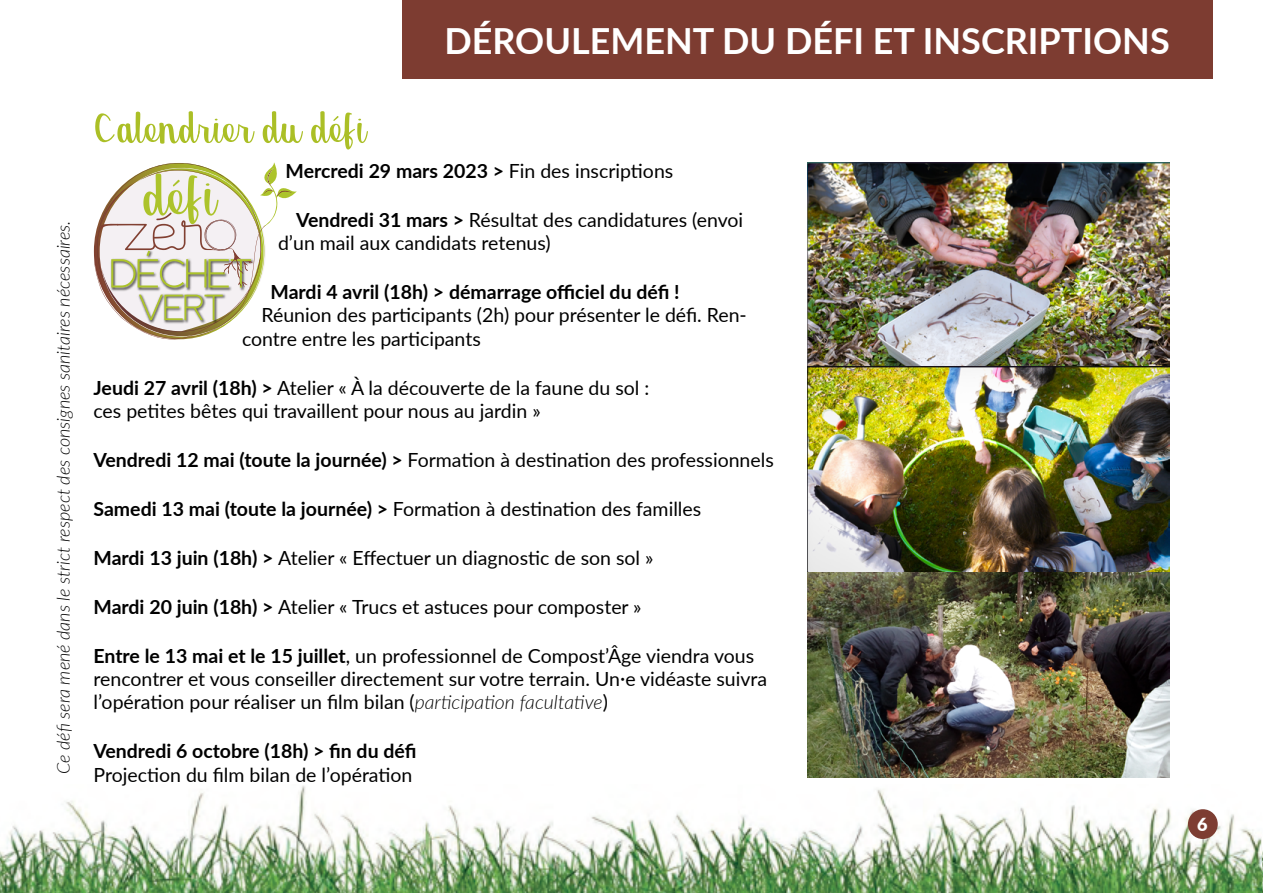
<style>
.page{position:relative;width:1263px;height:893px;background:#fff}
.page>*{position:absolute;margin:0;border:0;box-sizing:border-box;transform-origin:0 0}
.t1{font:81.3px "Georgina";color:#acc32b}
.t2{font:61.5px "Georgina";color:#abbf26}
.t3{font:700 36px "Lato";color:#fff}
.t4{font:19.5px/23.4px "Lato";color:#000}
.t5{font:700 19.5px "Lato";color:#000}
.t6{font:italic 300 18px "Lato";color:#000}
.t7{font:900 18px "Lato";color:#fff}
.s1{font-weight:400}
.s2{font-weight:700}
.s3{font-weight:300;font-style:italic}
</style>
<div class="page">
<img style="left:0;top:785px;width:1263px;height:108px">
<div style="left:1189px;top:810px;width:28px;height:28px;background:#7d3d32;border-radius:50%"></div>
<div style="left:1188px;top:809px;width:30px;height:30px;border:2px solid #7d3d32;border-radius:50%"></div>
<div style="left:402px;top:0;width:810px;height:79px;background:#7d3c31"></div>
<svg style="left:94px;top:162px;width:203px;height:178px"></svg>
<img style="left:807px;top:162px;width:362px;height:615px">
<h3 class="t3" style="left:444px;top:15px;width:727px">DÉROULEMENT DU DÉFI ET INSCRIPTIONS</h3>
<p class="t6" style="left:51px;top:774px;width:555px;rotate:-90deg">Ce défi sera mené dans le strict respect des consignes sanitaires nécessaires.</p>
<h2 class="t2" style="left:94px;top:103px;width:272px">Calendrier du défi</h2>
<h1 class="t1" style="left:141px;top:163px;width:75px">défi</h1>
<p class="t5" style="left:286px;top:156px;width:389px">Mercredi 29 mars 2023 &gt; <span class="s1">Fin des inscriptions</span></p>
<p class="t4" style="left:278px;top:207px;width:467px;text-indent:18px"><span class="s2">Vendredi 31 mars &gt;</span> Résultat des candidatures (envoi d’un mail aux candidats retenus)</p>
<p class="t5" style="left:271px;top:277px;width:411px">Mardi 4 avril (18h) &gt; démarrage officiel du défi !</p>
<p class="t4" style="left:242px;top:303px;width:506px;text-indent:20px">Réunion des participants (2h) pour présenter le défi. Ren&shy;contre entre les participants</p>
<p class="t4" style="left:94px;top:375px;width:557px"><span class="s2">Jeudi 27 avril (18h) &gt;</span> Atelier « À la découverte de la faune du sol : ces petites bêtes qui travaillent pour nous au jardin »</p>
<p class="t4" style="left:94px;top:447px;width:682px"><span class="s2">Vendredi 12 mai (toute la journée) &gt;</span> Formation à destination des professionnels</p>
<p class="t4" style="left:94px;top:496px;width:609px"><span class="s2">Samedi 13 mai (toute la journée) &gt;</span> Formation à destination des familles</p>
<p class="t4" style="left:94px;top:545px;width:561px"><span class="s2">Mardi 13 juin (18h) &gt;</span> Atelier « Effectuer un diagnostic de son sol »</p>
<p class="t4" style="left:94px;top:594px;width:550px"><span class="s2">Mardi 20 juin (18h) &gt;</span> Atelier « Trucs et astuces pour composter »</p>
<p class="t4" style="left:94px;top:643px;width:675px"><span class="s2">Entre le 13 mai et le 15 juillet</span>, un professionnel de Compost’Âge viendra vous rencontrer et vous conseiller directement sur votre terrain. Un·e vidéaste suivra l’opération pour réaliser un film bilan (<span class="s3">participation facultative</span>)</p>
<p class="t5" style="left:94px;top:737px;width:324px">Vendredi 6 octobre (18h) &gt; fin du défi</p>
<p class="t4" style="left:94px;top:762px;width:320px">Projection du film bilan de l’opération</p>
<p class="t7" style="left:1197px;top:811px;width:12px">6</p>
</div>
